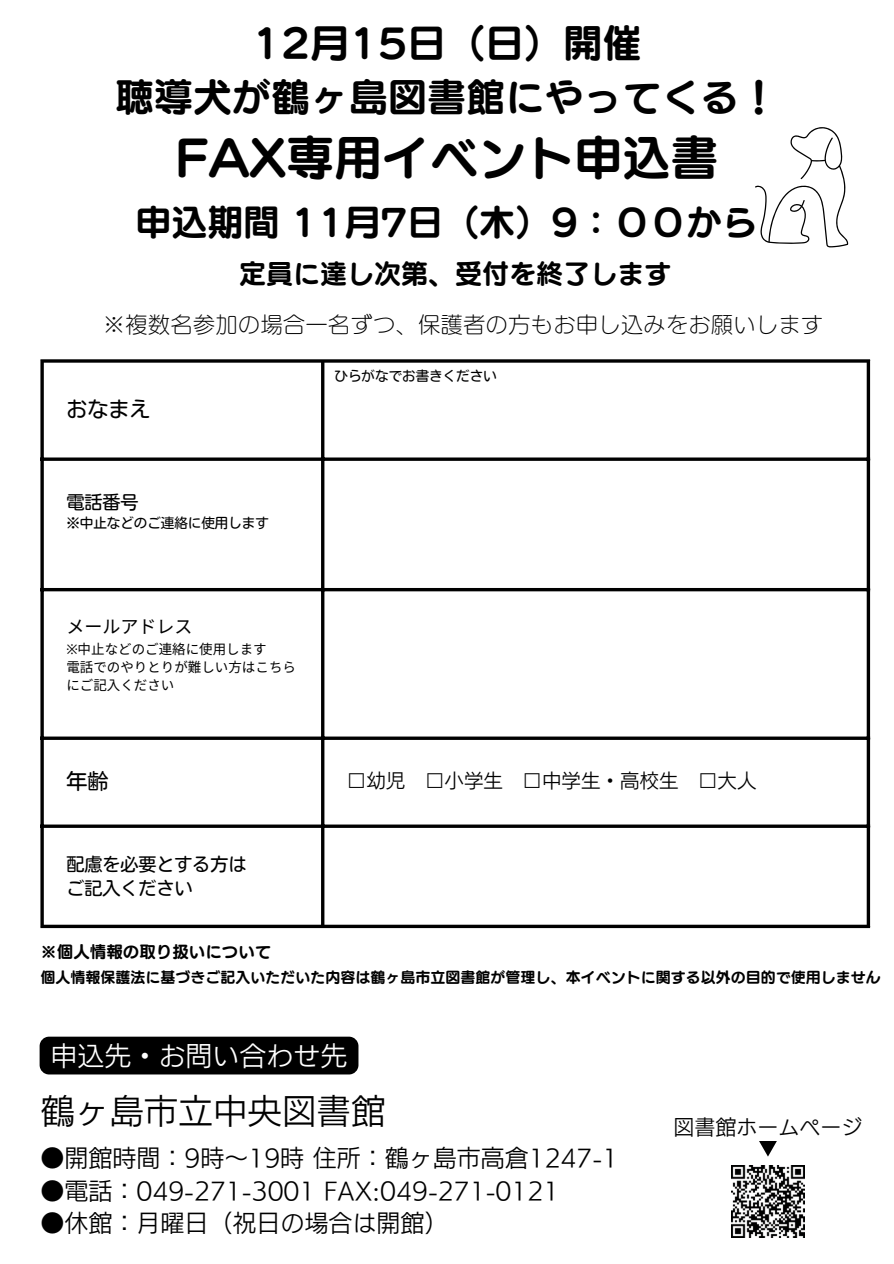
<style>
.page{position:relative;width:894px;height:1264px;background:#fff}
.page>*{position:absolute;margin:0;border:0;box-sizing:border-box;transform-origin:0 0}
.t1{font:48px "Canva UD Marugo Small Pr 6 N B";color:#000}
.t2{font:39px/54px "Canva UD Marugo Small Pr 6 N B";color:#000;text-align:center}
.t3{font:36px "Canva UD Marugo Small Pr 6 N B";color:#000}
.t4{font:34.5px "Canva UD Kakugo Small Pr 6 N R";color:#000}
.t5{font:27px "Canva UD Marugo Small Pr 6 N B";color:#000}
.t6{font:27px "Canva UD Kakugo Small Pr 6 N R";color:#fff}
.t7{font:24px "Canva UD Kakugo Small Pr 6 N R";color:#000}
.t8{font:22.5px "UD Marugo Small Pr 6 N L";color:#000}
.t9{font:21px "Canva UD Kakugo Small Pr 6 N R";color:#000}
.t10{font:21px "Nud Motoya Maru Std W3";color:#000}
.t11{font:19.5px "Canva UD Kakugo Small Pr 6 N R";color:#000}
.t12{font:18px "Nud Motoya Maru Std W3";color:#000}
.t13{font:18px "Noto Sans CJ Ksc";color:#000}
.t14{font:16.5px "Canva UD Marugo Small Pr 6 N B";color:#000}
.t15{font:15px "Canva UD Marugo Small Pr 6 N B";color:#000}
.t16{font:13.5px/18px "Noto Sans CJ Ksc";color:#000}
.t17{font:13.5px "Nud Motoya Maru Std W3";color:#000}
.s1{font-family:"Noto Sans"}
</style>
<div class="page">
<svg style="left:40px;top:362px;width:4px;height:562px;background:#272727"></svg>
<hr style="left:321px;top:362px;width:3px;height:562px;background:#000">
<hr style="left:866px;top:362px;width:3px;height:562px;background:#000">
<hr style="left:40px;top:359px;width:829px;height:3px;background:#000">
<svg style="left:40px;top:457px;width:827px;height:4px;background:#272727"></svg>
<hr style="left:40px;top:588px;width:829px;height:3px;background:#000">
<svg style="left:40px;top:736px;width:827px;height:4px;background:#262626"></svg>
<svg style="left:40px;top:824px;width:827px;height:4px;background:#272727"></svg>
<svg style="left:40px;top:924px;width:829px;height:4px;background:#2d2d2d"></svg>
<svg style="left:755px;top:127px;width:93px;height:120px"></svg>
<img style="left:731px;top:1165px;width:73px;height:72px">
<svg style="left:759px;top:1141px;width:17px;height:15px"></svg>
<div style="left:40px;top:1036px;width:318px;height:38px;background:#000;border-radius:9px"></div>
<p class="t2" style="left:115px;top:16px;width:664px">12月15日（日）開催<br>聴導犬が鶴ヶ島図書館にやってくる！</p>
<p class="t1" style="left:175px;top:134px;width:544px">FAX専用イベント申込書</p>
<p class="t3" style="left:135px;top:204px;width:624px">申込期間 11月7日（木）9：００から</p>
<h6 class="t5" style="left:239px;top:260px;width:433px">定員に達し次第、受付を終了します</h6>
<h2 class="t8" style="left:103px;top:313px;width:721px">※複数名参加の場合一名ずつ、保護者の方もお申し込みをお願いします</h2>
<h1 class="t10" style="left:66px;top:398px;width:85px">おなまえ</h1>
<h1 class="t12" style="left:66px;top:493px;width:74px">電話番号</h1>
<h3 class="t17" style="left:66px;top:516px;width:204px">※中止などのご連絡に使用します</h3>
<p class="t13" style="left:66px;top:612px;width:128px">メールアドレス</p>
<p class="t16" style="left:66px;top:639px;width:202px"><span class="s1">※</span>中止などのご連絡に使用します</p>
<p class="t16" style="left:66px;top:657px;width:231px">電話でのやりとりが難しい方はこちらにご記入ください</p>
<h5 class="t17" style="left:334px;top:369px;width:164px">ひらがなでお書きください</h5>
<p class="t10" style="left:66px;top:771px;width:43px">年齢</p>
<p class="t11" style="left:347px;top:771px;width:410px">□幼児 □小学生 □中学生・高校生 □大人</p>
<p class="t12" style="left:66px;top:854px;width:182px">配慮を必要とする方は</p>
<p class="t12" style="left:66px;top:879px;width:128px">ご記入ください</p>
<h4 class="t14" style="left:40px;top:943px;width:232px">※個人情報の取り扱いについて</h4>
<p class="t15" style="left:40px;top:970px;width:841px">個人情報保護法に基づきご記入いただいた内容は鶴ヶ島市立図書館が管理し、本イベントに関する以外の目的で使用しません</p>
<p class="t6" style="left:50px;top:1041px;width:298px">申込先・お問い合わせ先</p>
<p class="t4" style="left:40px;top:1093px;width:346px">鶴ヶ島市立中央図書館</p>
<p class="t7" style="left:40px;top:1145px;width:579px">●開館時間：9時～19時住所：鶴ヶ島市高倉1247-1</p>
<p class="t7" style="left:40px;top:1178px;width:520px">●電話：049-271-3001 FAX:049-271-0121</p>
<p class="t7" style="left:40px;top:1210px;width:409px">●休館：月曜日（祝日の場合は開館）</p>
<p class="t9" style="left:673px;top:1116px;width:190px">図書館ホームページ</p>
</div>
